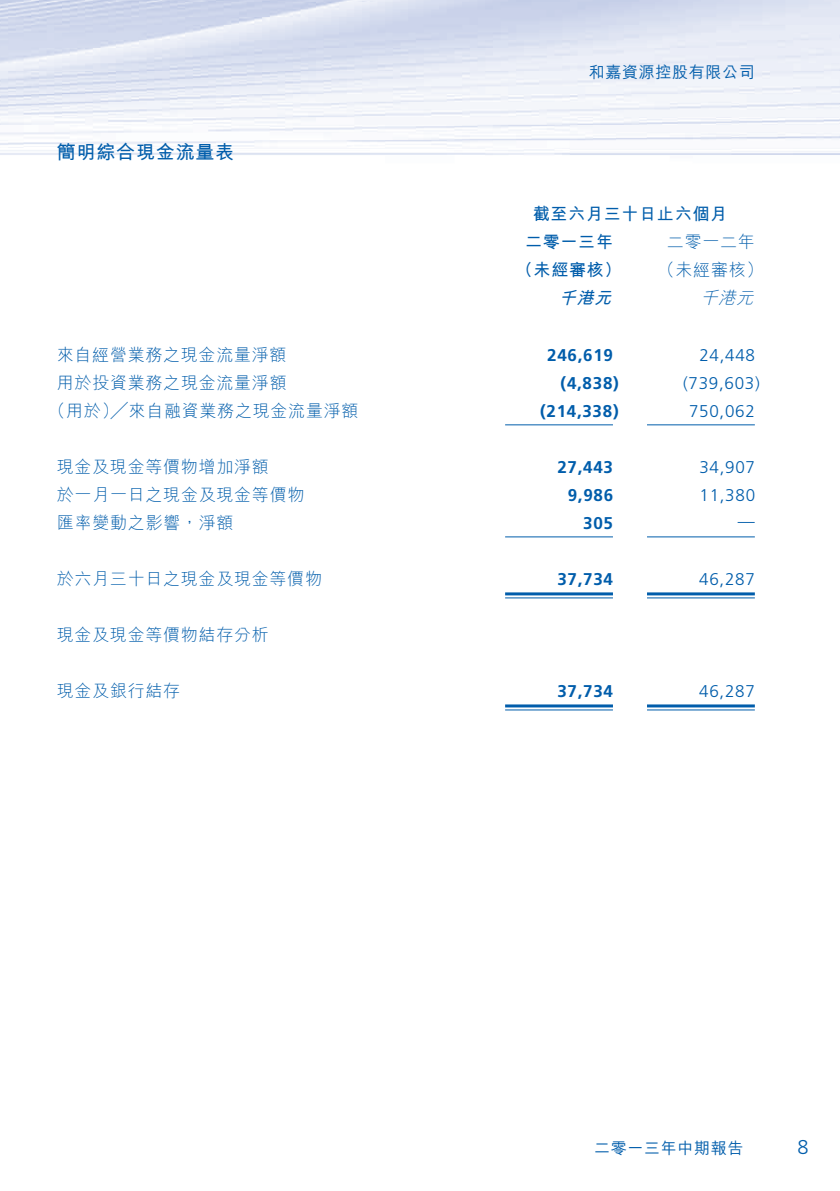
<style>
.page{position:relative;width:840px;height:1191px;background:#fff}
.page>*{position:absolute;margin:0;border:0;box-sizing:border-box;transform-origin:0 0}
.t1{font:300 20px "Frutiger";color:#015dab}
.t2{font:700 19px "M Hei HK";letter-spacing:.04em;color:#015dab}
.t3{font:300 17px "M Hei HK";letter-spacing:.04em;color:#015dab}
.t4{font:700 17px "Frutiger";letter-spacing:.04em;color:#015dab}
.t5{font:300 17px "Frutiger";letter-spacing:.04em;color:#015dab}
.t6{font:700 17px "M Hei HK";letter-spacing:.04em;color:#015dab}
.t7{font:italic 300 17px "M Hei HK";color:#015dab}
.t8{font:italic 700 17px "M Hei HK";color:#015dab}
.t9{font:500 16px "M Hei HK";letter-spacing:.04em;color:#015dab}
</style>
<div class="page">
<img style="left:0;top:0;width:839px;height:711px">
<hr style="left:505px;top:424px;width:107px;height:1px;background:#015dab">
<hr style="left:646px;top:424px;width:108px;height:1px;background:#015dab">
<hr style="left:505px;top:536px;width:107px;height:1px;background:#015dab">
<hr style="left:646px;top:536px;width:108px;height:1px;background:#015dab">
<hr style="left:505px;top:592px;width:107px;height:3px;background:#015dab">
<hr style="left:505px;top:597px;width:107px;height:1px;background:#015dab">
<hr style="left:646px;top:592px;width:108px;height:3px;background:#015dab">
<hr style="left:646px;top:597px;width:108px;height:1px;background:#015dab">
<hr style="left:505px;top:704px;width:107px;height:3px;background:#015dab">
<hr style="left:505px;top:709px;width:107px;height:1px;background:#015dab">
<hr style="left:646px;top:704px;width:108px;height:3px;background:#015dab">
<hr style="left:646px;top:709px;width:108px;height:1px;background:#015dab">
<p class="t9" style="left:588px;top:60px;width:168px">和嘉資源控股有限公司</p>
<p class="t2" style="left:57px;top:138px;width:179px">簡明綜合現金流量表</p>
<p class="t6" style="left:532px;top:202px;width:196px">截至六月三十日止六個月</p>
<p class="t3" style="left:666px;top:230px;width:89px">二零一二年</p>
<p class="t6" style="left:524px;top:230px;width:89px">二零一三年</p>
<p class="t6" style="left:515px;top:258px;width:107px">（未經審核）</p>
<p class="t3" style="left:657px;top:258px;width:107px">（未經審核(</p>
<p class="t8" style="left:558px;top:286px;width:60px">千港元</p>
<p class="t7" style="left:700px;top:286px;width:60px">千港元</p>
<p class="t3" style="left:57px;top:342px;width:231px">來自經營業務之現金流量淨額</p>
<p class="t4" style="left:547px;top:344px;width:67px">246,619</p>
<p class="t5" style="left:699px;top:345px;width:57px">24,448</p>
<p class="t3" style="left:57px;top:370px;width:231px">用於投資業務之現金流量淨額</p>
<p class="t4" style="left:560px;top:372px;width:60px">)4,838(</p>
<p class="t5" style="left:682px;top:373px;width:78px">)739,603(</p>
<p class="t3" style="left:48px;top:398px;width:311px">（用於）╱來自融資業務之現金流量淨額</p>
<p class="t4" style="left:540px;top:400px;width:80px">)214,338(</p>
<p class="t5" style="left:688px;top:401px;width:67px">750,062</p>
<p class="t3" style="left:57px;top:454px;width:213px">現金及現金等價物增加淨額</p>
<p class="t4" style="left:557px;top:456px;width:57px">27,443</p>
<p class="t5" style="left:699px;top:457px;width:57px">34,907</p>
<p class="t3" style="left:57px;top:482px;width:249px">於一月一日之現金及現金等價物</p>
<p class="t4" style="left:567px;top:484px;width:47px">9,986</p>
<p class="t5" style="left:699px;top:485px;width:57px">11,380</p>
<p class="t3" style="left:57px;top:510px;width:178px">匯率變動之影響，淨額</p>
<p class="t4" style="left:583px;top:512px;width:31px">305</p>
<p class="t5" style="left:737px;top:511px;width:18px">—</p>
<p class="t3" style="left:57px;top:566px;width:266px">於六月三十日之現金及現金等價物</p>
<p class="t4" style="left:557px;top:568px;width:57px">37,734</p>
<p class="t5" style="left:698px;top:569px;width:57px">46,287</p>
<p class="t3" style="left:57px;top:622px;width:213px">現金及現金等價物結存分析</p>
<p class="t3" style="left:57px;top:678px;width:125px">現金及銀行結存</p>
<p class="t4" style="left:557px;top:680px;width:57px">37,734</p>
<p class="t5" style="left:698px;top:681px;width:57px">46,287</p>
<p class="t9" style="left:593px;top:1136px;width:151px">二零一三年中期報告</p>
<p class="t1" style="left:797px;top:1135px;width:13px">8</p>
</div>
